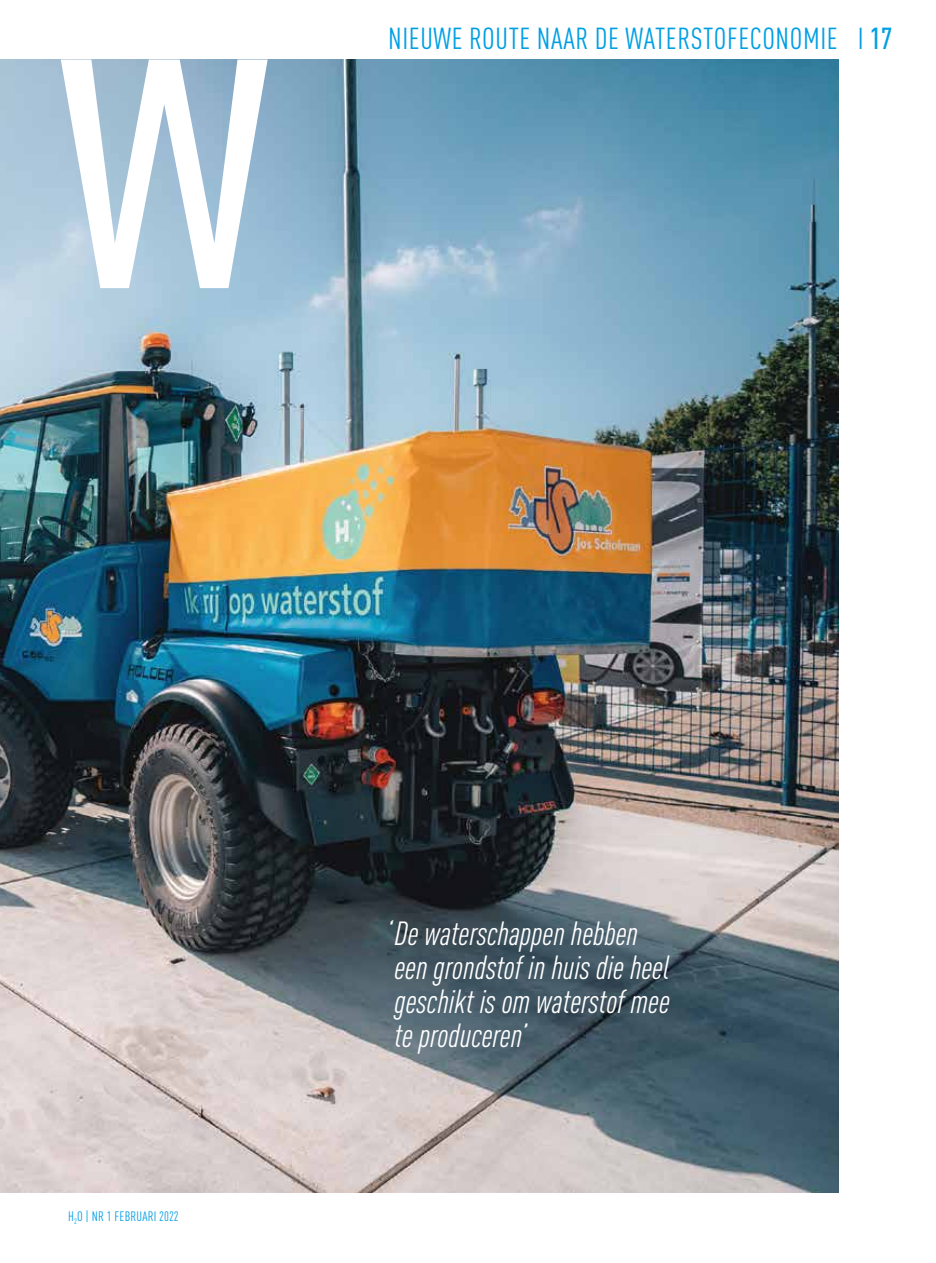
<style>
.page{position:relative;width:936px;height:1263px;background:#fff}
.page>*{position:absolute;margin:0;border:0;box-sizing:border-box;transform-origin:0 0}
.t1{font:500 condensed 321px "DIN Pro";color:#fff}
.t2{font:italic condensed 33px/33.9px "DIN Pro";color:#fff}
.t3{font:condensed 30px "DIN Pro";letter-spacing:.02em;color:#009fe3}
.t4{font:condensed 13.5px "DIN Pro";letter-spacing:.02em;color:#009fe3}
.s1{font-weight:500}
</style>
<div class="page">
<img style="left:0;top:60px;width:838px;height:1133px">
<h1 class="t1" style="left:60px;top:-63px;width:211px">W</h1>
<p class="t3" style="left:388px;top:17px;width:506px">NIEUWE ROUTE NAAR DE WATERSTOFECONOMIE I <span class="s1">17</span></p>
<p class="t4" style="left:68px;top:1207px;width:112px">H<sub>2</sub>O | NR 1 FEBRUARI 2022</p>
<p class="t2" style="left:386px;top:914px;width:285px">‘De waterschappen hebben een grondstof in huis die heel geschikt is om waterstof mee te produceren’</p>
</div>
